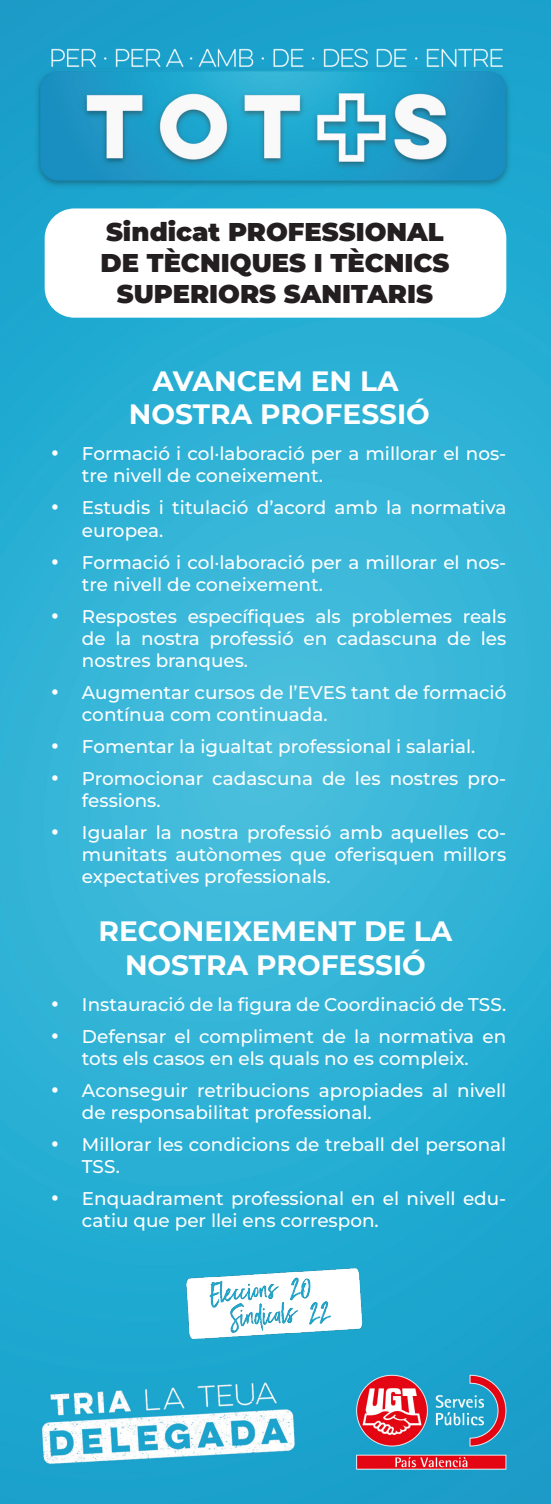
<style>
.page{position:relative;width:551px;height:1504px;background:#fff}
.page>*{position:absolute;margin:0;border:0;box-sizing:border-box;transform-origin:0 0}
.t1{font:700 28px/33.6px "Montserrat";color:#fff;text-align:center}
.t2{font:900 25.72px/30.8px "Montserrat";color:#231f20;text-align:center}
.t3{font:500 18.38px/22.1px "Montserrat";color:#fff}
</style>
<div class="page">
<img style="left:0;top:0;width:551px;height:1503px">
<img style="left:180px;top:1248px;width:191px;height:114px">
<div style="left:45px;top:208px;width:461px;height:109px;background:#fff;border-radius:30px"></div>
<p class="t2" style="left:100px;top:216px;width:350px">Sindicat PROFESSIONAL<br>DE TÈCNIQUES I TÈCNICS<br>SUPERIORS SANITARIS</p>
<p class="t1" style="left:129px;top:363px;width:302px">AVANCEM EN LA<br>NOSTRA PROFESSIÓ</p>
<p class="t3" style="left:82px;top:442px;width:426px;text-indent:-31px">• Formació i col·laboració per a millorar el nos&shy;tre nivell de coneixement.</p>
<p class="t3" style="left:82px;top:496px;width:426px;text-indent:-31px">• Estudis i titulació d’acord amb la normativa europea.</p>
<p class="t3" style="left:82px;top:550px;width:426px;text-indent:-31px">• Formació i col·laboració per a millorar el nos&shy;tre nivell de coneixement.</p>
<p class="t3" style="left:82px;top:604px;width:426px;text-align:justify;text-indent:-31px">• Respostes específiques als problemes reals de la nostra professió en cadascuna de les nostres branques.</p>
<p class="t3" style="left:82px;top:680px;width:426px;text-indent:-31px">• Augmentar cursos de l’EVES tant de formació contínua com continuada.</p>
<p class="t3" style="left:51px;top:734px;width:426px">• Fomentar la igualtat professional i salarial.</p>
<p class="t3" style="left:82px;top:766px;width:426px;text-indent:-31px">• Promocionar cadascuna de les nostres pro&shy;fessions.</p>
<p class="t3" style="left:82px;top:820px;width:426px;text-align:justify;text-indent:-31px">• Igualar la nostra professió amb aquelles co&shy;munitats autònomes que oferisquen millors expectatives professionals.</p>
<p class="t1" style="left:99px;top:913px;width:355px">RECONEIXEMENT DE LA<br>NOSTRA PROFESSIÓ</p>
<p class="t3" style="left:51px;top:992px;width:457px">• Instauració de la figura de Coordinació de TSS.</p>
<p class="t3" style="left:51px;top:1024px;width:457px;text-align:center">• Defensar el compliment de la normativa en tots els casos en els quals no es compleix.</p>
<p class="t3" style="left:82px;top:1078px;width:426px;text-indent:-31px">• Aconseguir retribucions apropiades al nivell de responsabilitat professional.</p>
<p class="t3" style="left:82px;top:1132px;width:426px;text-indent:-31px">• Millorar les condicions de treball del personal<br>TSS.</p>
<p class="t3" style="left:82px;top:1186px;width:426px;text-indent:-31px">• Enquadrament professional en el nivell edu&shy;catiu que per llei ens correspon.</p>
</div>
